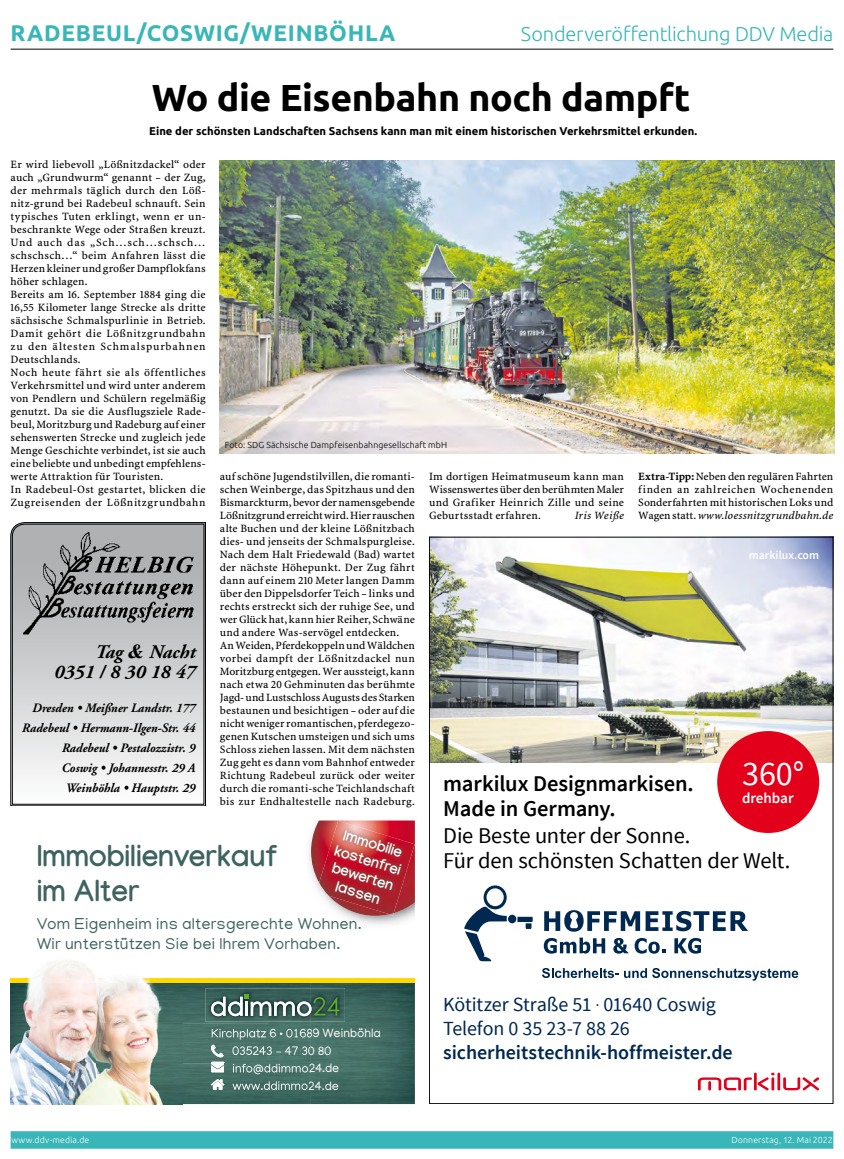
<style>
.page{position:relative;width:844px;height:1159px;background:#fff}
.page>*{position:absolute;margin:0;border:0;box-sizing:border-box;transform-origin:0 0}
.Unterüber{font:700 37.5px "Ubuntu SZ";letter-spacing:-.01em;color:#000}
.t1{font:34.12px "Source Sans Pro";color:#fff}
.t2{font:700 30px/35px "Manjari";color:#3f6360}
.t3{font:22.5px/25px "Source Sans Pro";letter-spacing:-.005em;color:#000}
.t4{font:600 22.5px/25px "Source Sans Pro";letter-spacing:-.005em;color:#000}
.Rubriktitel{font:700 22.5px "Ubuntu SZ";letter-spacing:.035em;color:#39b6b8}
.t5{font:20px/24px "Source Sans Pro";letter-spacing:-.01em;color:#002851}
.Fliesstext{font:300 20px "Ubuntu SZ";letter-spacing:-.01em;color:#39b6b8}
.t6{font:italic 700 19.25px/20.9px "Adobe Garamond";color:#000;text-align:right}
.t7{font:16.25px/20.2px "Manjari";letter-spacing:.01em;color:#3f6360}
.t8{font:700 15px/17px "Manjari";color:#fff;text-align:center}
.t9{font:600 15px "Source Sans Pro";color:#fff}
.t10{font:italic 700 12.88px/19.9px "Adobe Garamond";color:#000;text-align:right;scale:.96 1}
.t11{font:600 11.88px "Source Sans Pro";color:#fff}
.Fliesstext-2{font:11.25px/13px "SZ Minion";letter-spacing:.02em;color:#000;text-align:justify;scale:1.05 1}
.Unterüber-2{font:700 11.25px "Ubuntu SZ";color:#000}
.Fliesstext-3{font:italic 11.25px "SZ Minion";letter-spacing:.015em;color:#000;scale:1.05 1}
.Bildunterschrift{font:300 8.75px "Ubuntu SZ";letter-spacing:.01em;color:#000}
.Fliesstext-4{font:300 8.75px "Ubuntu SZ";letter-spacing:.015em;color:#fff}
.s1{font-weight:700}
.s2{font-style:italic}
.s3{font-family:"Times Ten"}
.s4{font-weight:600}
</style>
<div class="page">
<hr style="left:11px;top:49px;width:822px;height:1px;background:#000">
<div style="left:11px;top:1131px;width:822px;height:17px;background:#39b6b8"></div>
<img style="left:311px;top:983px;width:104px;height:121px">
<img style="left:311px;top:1028px;width:69px;height:11px">
<img style="left:311px;top:1046px;width:20px;height:9px">
<img style="left:311px;top:1064px;width:27px;height:10px">
<img style="left:311px;top:1081px;width:27px;height:9px">
<div style="left:11px;top:978px;width:404px;height:5px;background:#ffd800"></div>
<img style="left:311px;top:820px;width:104px;height:96px">
<img style="left:316px;top:882px;width:77px;height:33px">
<img style="left:319px;top:821px;width:95px;height:93px">
<img style="left:311px;top:988px;width:34px;height:33px">
<img style="left:11px;top:960px;width:300px;height:144px">
<img style="left:212px;top:1028px;width:99px;height:11px">
<img style="left:232px;top:1046px;width:79px;height:9px">
<svg style="left:211px;top:1044px;width:13px;height:28px"></svg>
<img style="left:233px;top:1064px;width:78px;height:10px">
<svg style="left:211px;top:1079px;width:13px;height:11px"></svg>
<img style="left:232px;top:1081px;width:79px;height:9px">
<svg style="left:211px;top:994px;width:128px;height:22px"></svg>
<img style="left:220px;top:160px;width:613px;height:294px">
<svg style="left:11px;top:522px;width:195px;height:284px;background:#4b4b4b"></svg>
<svg style="left:12px;top:524px;width:192px;height:280px"></svg>
<img style="left:22px;top:529px;width:172px;height:106px">
<img style="left:431px;top:539px;width:400px;height:224px">
<svg style="left:544px;top:910px;width:203px;height:21px"></svg>
<svg style="left:543px;top:937px;width:62px;height:16px"></svg>
<svg style="left:613px;top:938px;width:15px;height:15px"></svg>
<svg style="left:634px;top:938px;width:31px;height:15px"></svg>
<svg style="left:674px;top:938px;width:26px;height:15px"></svg>
<div style="left:508px;top:914px;width:8px;height:9px;background:#002851;border-radius:50%"></div>
<svg style="left:517px;top:917px;width:15px;height:12px"></svg>
<svg style="left:464px;top:885px;width:42px;height:76px"></svg>
<svg style="left:542px;top:968px;width:256px;height:12px"></svg>
<hr style="left:777px;top:1072px;width:3px;height:18px;background:#e2001a">
<hr style="left:753px;top:1072px;width:3px;height:18px;background:#e2001a">
<svg style="left:697px;top:1077px;width:54px;height:13px"></svg>
<svg style="left:757px;top:1072px;width:17px;height:18px"></svg>
<svg style="left:783px;top:1077px;width:36px;height:13px"></svg>
<div style="left:717px;top:731px;width:102px;height:102px;background:#e2001a;border-radius:50%"></div>
<p class="Rubriktitel" style="left:11px;top:20px;width:386px">RADEBEUL/COSWIG/WEINBÖHLA</p>
<p class="Fliesstext" style="left:521px;top:22px;width:314px">Sonderveröffentlichung DDV Media</p>
<p class="Unterüber" style="left:152px;top:75px;width:540px">Wo die Eisenbahn noch dampft</p>
<p class="Unterüber-2" style="left:149px;top:124px;width:549px">Eine der schönsten Landschaften Sachsens kann man mit einem historischen Verkehrsmittel erkunden.</p>
<p class="Fliesstext-2" style="left:11px;top:158px;width:187px">Er wird liebevoll „Lößnitzdackel“ oder auch „Grundwurm“ genannt – der Zug, der mehrmals täglich durch den Löß&shy;nitz-grund bei Radebeul schnauft. Sein typisches Tuten erklingt, wenn er un&shy;beschrankte Wege oder Straßen kreuzt.<br>Und auch das „Sch…sch…schsch… schschsch…“ beim Anfahren lässt die Herzen kleiner und großer Dampflokfans höher schlagen.</p>
<p class="Fliesstext-2" style="left:11px;top:288px;width:187px">Bereits am 16. September 1884 ging die 16,55 Kilometer lange Strecke als dritte sächsische Schmalspurlinie in Betrieb.<br>Damit gehört die Lößnitzgrundbahn zu den ältesten Schmalspurbahnen Deutschlands.</p>
<p class="Fliesstext-2" style="left:11px;top:366px;width:187px">Noch heute fährt sie als öffentliches Verkehrsmittel und wird unter anderem von Pendlern und Schülern regelmäßig genutzt. Da sie die Ausflugsziele Rade&shy;beul, Moritzburg und Radeburg auf einer sehenswerten Strecke und zugleich jede Menge Geschichte verbindet, ist sie auch eine beliebte und unbedingt empfehlens&shy;werte Attraktion für Touristen.</p>
<p class="Fliesstext-2" style="left:11px;top:483px;width:187px">In Radebeul-Ost gestartet, blicken die<br>Zugreisenden der Lößnitzgrundbahn</p>
<p class="Bildunterschrift" style="left:225px;top:440px;width:224px">Foto: SDG Sächsische Dampfeisenbahngesellschaft mbH</p>
<p class="Fliesstext-2" style="left:220px;top:470px;width:187px">auf schöne Jugendstilvillen, die romanti&shy;schen Weinberge, das Spitzhaus und den Bismarckturm, bevor der namensgebende Lößnitzgrund erreicht wird. Hier rauschen alte Buchen und der kleine Lößnitzbach dies- und jenseits der Schmalspurgleise.<br>Nach dem Halt Friedewald (Bad) wartet der nächste Höhepunkt. Der Zug fährt dann auf einem 210 Meter langen Damm über den Dippelsdorfer Teich – links und rechts erstreckt sich der ruhige See, und wer Glück hat, kann hier Reiher, Schwäne und andere Was-servögel entdecken.</p>
<p class="Fliesstext-2" style="left:220px;top:639px;width:187px">An Weiden, Pferdekoppeln und Wäldchen vorbei dampft der Lößnitzdackel nun Moritzburg entgegen. Wer aussteigt, kann nach etwa 20 Gehminuten das berühmte Jagd- und Lustschloss Augusts des Starken bestaunen und besichtigen – oder auf die nicht weniger romantischen, pferdegezo&shy;genen Kutschen umsteigen und sich ums Schloss ziehen lassen. Mit dem nächsten Zug geht es dann vom Bahnhof entweder Richtung Radebeul zurück oder weiter durch die romanti-sche Teichlandschaft bis zur Endhaltestelle nach Radeburg.</p>
<p class="Fliesstext-2" style="left:429px;top:470px;width:187px">Im dortigen Heimatmuseum kann man Wissenswertes über den berühmten Maler und Grafiker Heinrich Zille und seine Geburtsstadt erfahren.</p>
<p class="Fliesstext-2" style="left:638px;top:470px;width:187px"><span class="s1">Extra-Tipp:</span> Neben den regulären Fahrten finden an zahlreichen Wochenenden Sonderfahrten mit historischen Loks und Wagen statt. <span class="s2">www.loessnitzgrundbahn.de</span></p>
<p class="Fliesstext-3" style="left:574px;top:509px;width:49px">Iris Weiße</p>
<p class="t11" style="left:748px;top:548px;width:72px">markilux.com</p>
<p class="t6" style="left:54px;top:641px;width:143px">Tag <span class="s3">&amp;</span> Nacht<br>0351 / 8 30 18 47</p>
<p class="t10" style="left:22px;top:698px;width:182px">Dresden • Meißner Landstr. 177<br>Radebeul • Hermann-Ilgen-Str. 44<br>Radebeul • Pestalozzistr. 9<br>Coswig • Johannesstr. 29 A<br>Weinböhla • Hauptstr. 29</p>
<p class="t1" style="left:741px;top:753px;width:64px">360°</p>
<p class="t9" style="left:741px;top:789px;width:53px">drehbar</p>
<p class="t4" style="left:443px;top:772px;width:252px">markilux Designmarkisen.<br>Made in Germany.</p>
<p class="t3" style="left:443px;top:823px;width:348px">Die Beste unter der Sonne.<br>Für den schönsten Schatten der Welt.</p>
<p class="t8" style="left:342px;top:825px;width:70px;rotate:17deg">Immobilie kostenfrei bewerten lassen</p>
<p class="t2" style="left:37px;top:838px;width:242px">Immobilienverkauf im Alter</p>
<p class="t7" style="left:37px;top:913px;width:326px">Vom Eigenheim ins altersgerechte Wohnen.<br>Wir unterstützen Sie bei Ihrem Vorhaben.</p>
<p class="t5" style="left:443px;top:992px;width:291px">Kötitzer Straße 51 . 01640 Coswig<br>Telefon 0 35 23-7 88 26 <span class="s4">sicherheitstechnik-hoffmeister.de</span></p>
<p class="Fliesstext-4" style="left:11px;top:1134px;width:80px">www.ddv-media.de</p>
<p class="Fliesstext-4" style="left:731px;top:1134px;width:102px">Donnerstag, 12. Mai 2022</p>
</div>
